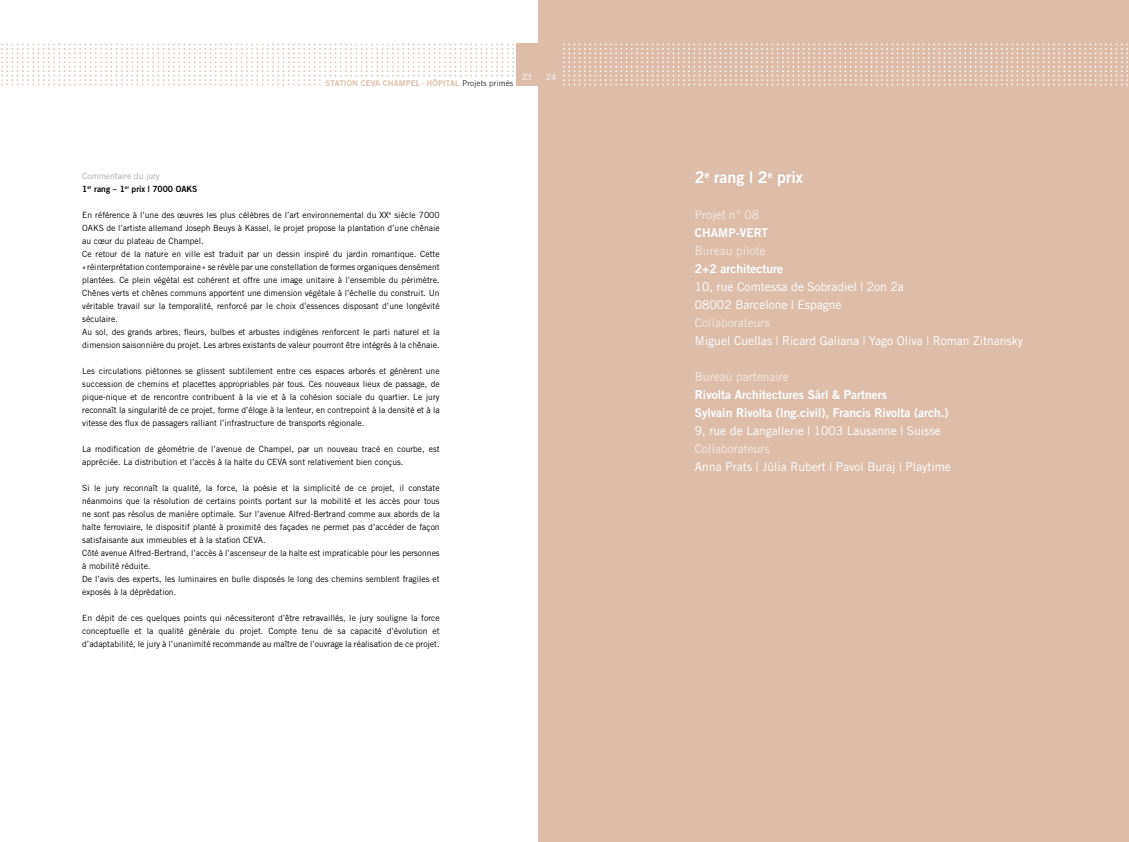
<style>
.page{position:relative;width:1129px;height:842px;background:#fff}
.page>*{position:absolute;margin:0;border:0;box-sizing:border-box;transform-origin:0 0}
.t1{font:16.2px "Trade Gothic Bold Two";color:#fff}
.t2{font:12.1px/18px "Trade Gothic";color:#fff}
.t3{font:12.1px/18px "Trade Gothic Bold Two";color:#fff}
.t4{font:12.1px "Trade Gothic";color:#f3e8e0}
.t5{font:8.6px/13px "Trade Gothic";color:#000}
.t6{font:8.6px "Trade Gothic Bold Two";color:#000}
.t7{font:8.6px "Trade Gothic";color:#a7a8aa}
.t8{font:300 8.5px "Trade Gothic";color:#fff}
.t9{font:8px "Trade Gothic Bold Two";letter-spacing:.02em;color:#ddbda8}
.s1{font-family:"Trade Gothic";font-weight:300;color:#000}
</style>
<div class="page">
<div style="left:539px;top:0;width:589px;height:842px;background:#ddbda8"></div>
<svg style="left:1px;top:44px;width:513px;height:41px"></svg>
<div style="left:516px;top:43px;width:45px;height:43px;background:#ddbda8"></div>
<div style="left:322px;top:77px;width:192px;height:9px;background:#fff"></div>
<svg style="left:563px;top:44px;width:564px;height:41px"></svg>
<p class="t9" style="left:325px;top:78px;width:189px">STATION CEVA CHAMPEL – HÔPITAL <span class="s1">Projets primés</span></p>
<p class="t8" style="left:522px;top:72px;width:11px">23</p>
<p class="t8" style="left:546px;top:72px;width:11px">24</p>
<p class="t7" style="left:82px;top:171px;width:79px">Commentaire du jury</p>
<p class="t6" style="left:82px;top:184px;width:117px">1<sup>er</sup> rang – 1<sup>er</sup> prix | 7000 OAKS</p>
<p class="t5" style="left:82px;top:208px;width:359px">En référence à l’une des œuvres les plus célèbres de l’art environnemental du XX<sup>e</sup> siècle 7000<br>OAKS de l’artiste allemand Joseph Beuys à Kassel, le projet propose la plantation d’une chênaie au cœur du plateau de Champel.<br>Ce retour de la nature en ville est traduit par un dessin inspiré du jardin romantique. Cette « réinterprétation contemporaine » se révèle par une constellation de formes organiques densément plantées. Ce plein végétal est cohérent et offre une image unitaire à l’ensemble du périmètre.<br>Chênes verts et chênes communs apportent une dimension végétale à l’échelle du construit. Un véritable travail sur la temporalité, renforcé par le choix d’essences disposant d’une longévité séculaire.<br>Au sol, des grands arbres, fleurs, bulbes et arbustes indigènes renforcent le parti naturel et la dimension saisonnière du projet. Les arbres existants de valeur pourront être intégrés à la chênaie.</p>
<p class="t5" style="left:82px;top:364px;width:359px;text-align:justify">Les circulations piétonnes se glissent subtilement entre ces espaces arborés et génèrent une succession de chemins et placettes appropriables par tous. Ces nouveaux lieux de passage, de pique-nique et de rencontre contribuent à la vie et à la cohésion sociale du quartier. Le jury reconnaît la singularité de ce projet, forme d’éloge à la lenteur, en contrepoint à la densité et à la vitesse des flux de passagers ralliant l’infrastructure de transports régionale.</p>
<p class="t5" style="left:82px;top:442px;width:359px">La modification de géométrie de l’avenue de Champel, par un nouveau tracé en courbe, est appréciée. La distribution et l’accès à la halte du CEVA sont relativement bien conçus.</p>
<p class="t5" style="left:82px;top:481px;width:359px">Si le jury reconnaît la qualité, la force, la poésie et la simplicité de ce projet, il constate néanmoins que la résolution de certains points portant sur la mobilité et les accès pour tous ne sont pas résolus de manière optimale. Sur l’avenue Alfred-Bertrand comme aux abords de la halte ferroviaire, le dispositif planté à proximité des façades ne permet pas d’accéder de façon satisfaisante aux immeubles et à la station CEVA.<br>Côté avenue Alfred-Bertrand, l’accès à l’ascenseur de la halte est impraticable pour les personnes à mobilité réduite.<br>De l’avis des experts, les luminaires en bulle disposés le long des chemins semblent fragiles et exposés à la déprédation.</p>
<p class="t5" style="left:82px;top:611px;width:359px;text-align:justify">En dépit de ces quelques points qui nécessiteront d’être retravaillés, le jury souligne la force conceptuelle et la qualité générale du projet. Compte tenu de sa capacité d’évolution et d’adaptabilité, le jury à l’unanimité recommande au maître de l’ouvrage la réalisation de ce projet.</p>
<h1 class="t1" style="left:694px;top:167px;width:109px">2<sup>e</sup> rang | 2<sup>e</sup> prix</h1>
<h2 class="t4" style="left:694px;top:207px;width:66px">Projet n° 08</h2>
<h2 class="t3" style="left:694px;top:224px;width:75px">CHAMP-VERT</h2>
<h2 class="t4" style="left:694px;top:243px;width:72px">Bureau pilote</h2>
<h2 class="t3" style="left:694px;top:260px;width:90px">2+2 architecture</h2>
<h2 class="t2" style="left:694px;top:278px;width:210px">10, rue Comtessa de Sobradiel | 2on 2a<br>08002 Barcelone | Espagne</h2>
<h2 class="t4" style="left:694px;top:315px;width:76px">Collaborateurs</h2>
<h2 class="t2" style="left:694px;top:332px;width:329px">Miguel Cuellas | Ricard Galiana | Yago Oliva | Roman Zitnansky</h2>
<h2 class="t4" style="left:694px;top:369px;width:95px">Bureau partenaire</h2>
<h2 class="t3" style="left:694px;top:385px;width:255px">Rivolta Architectures Sàrl &amp; Partners<br>Sylvain Rivolta (Ing.civil), Francis Rivolta (arch.)</h2>
<h2 class="t2" style="left:694px;top:422px;width:247px">9, rue de Langallerie | 1003 Lausanne | Suisse</h2>
<h2 class="t4" style="left:694px;top:441px;width:76px">Collaborateurs</h2>
<h2 class="t2" style="left:694px;top:458px;width:257px">Anna Prats | Júlia Rubert | Pavol Buraj | Playtime</h2>
</div>
